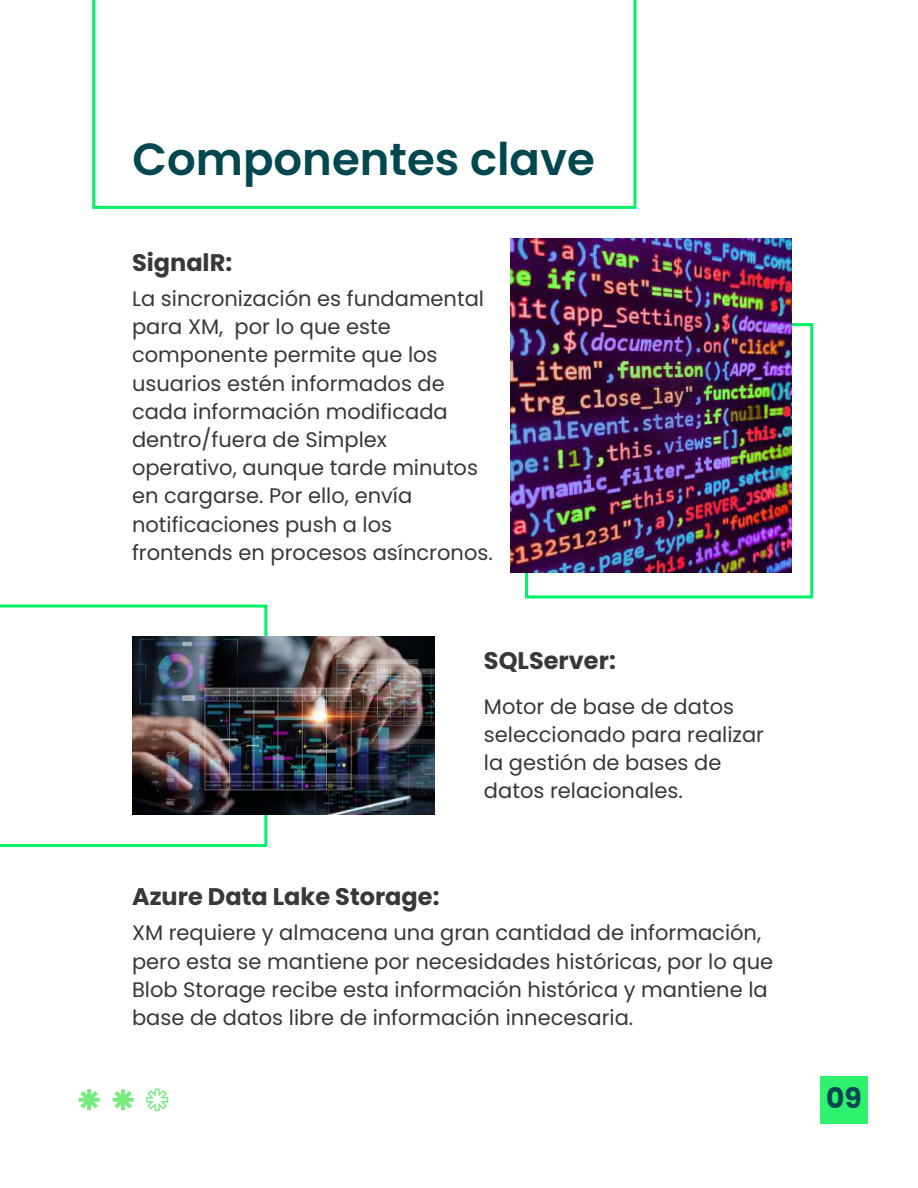
<style>
.page{position:relative;width:918px;height:1188px;background:#fff}
.page>*{position:absolute;margin:0;border:0;box-sizing:border-box;transform-origin:0 0}
.t1{font:600 45px "Poppins";color:#004850}
.t2{font:700 28.2px "Poppins";color:#004850}
.t3{font:700 24px "Poppins";color:#383838}
.t4{font:21px/28.2px "Poppins";color:#383838}
</style>
<div class="page">
<svg style="left:92px;top:0;width:544px;height:209px"></svg>
<svg style="left:0;top:605px;width:267px;height:242px"></svg>
<div style="left:525px;top:323px;width:288px;height:275px;border:3px solid #00f264"></div>
<div style="left:820px;top:1076px;width:47px;height:47px;background:#2ef16e"></div>
<img style="left:132px;top:637px;width:302px;height:178px">
<img style="left:510px;top:239px;width:282px;height:333px">
<svg style="left:79px;top:1089px;width:21px;height:21px"></svg>
<svg style="left:113px;top:1089px;width:21px;height:21px"></svg>
<svg style="left:146px;top:1089px;width:22px;height:22px"></svg>
<h1 class="t1" style="left:133px;top:133px;width:464px">Componentes clave</h1>
<p class="t3" style="left:132px;top:248px;width:102px">SignalR:</p>
<p class="t4" style="left:132px;top:285px;width:362px">La sincronización es fundamental para XM, por lo que este componente permite que los usuarios estén informados de cada información modificada dentro/fuera de Simplex operativo, aunque tarde minutos en cargarse. Por ello, envía notificaciones push a los frontends en procesos asíncronos.</p>
<p class="t3" style="left:484px;top:647px;width:133px">SQLServer:</p>
<p class="t3" style="left:132px;top:883px;width:309px">Azure Data Lake Storage:</p>
<p class="t4" style="left:484px;top:692px;width:282px">Motor de base de datos seleccionado para realizar la gestión de bases de datos relacionales.</p>
<p class="t4" style="left:132px;top:919px;width:643px">XM requiere y almacena una gran cantidad de información, pero esta se mantiene por necesidades históricas, por lo que Blob Storage recibe esta información histórica y mantiene la base de datos libre de información innecesaria.</p>
<h2 class="t2" style="left:826px;top:1082px;width:37px">09</h2>
</div>
